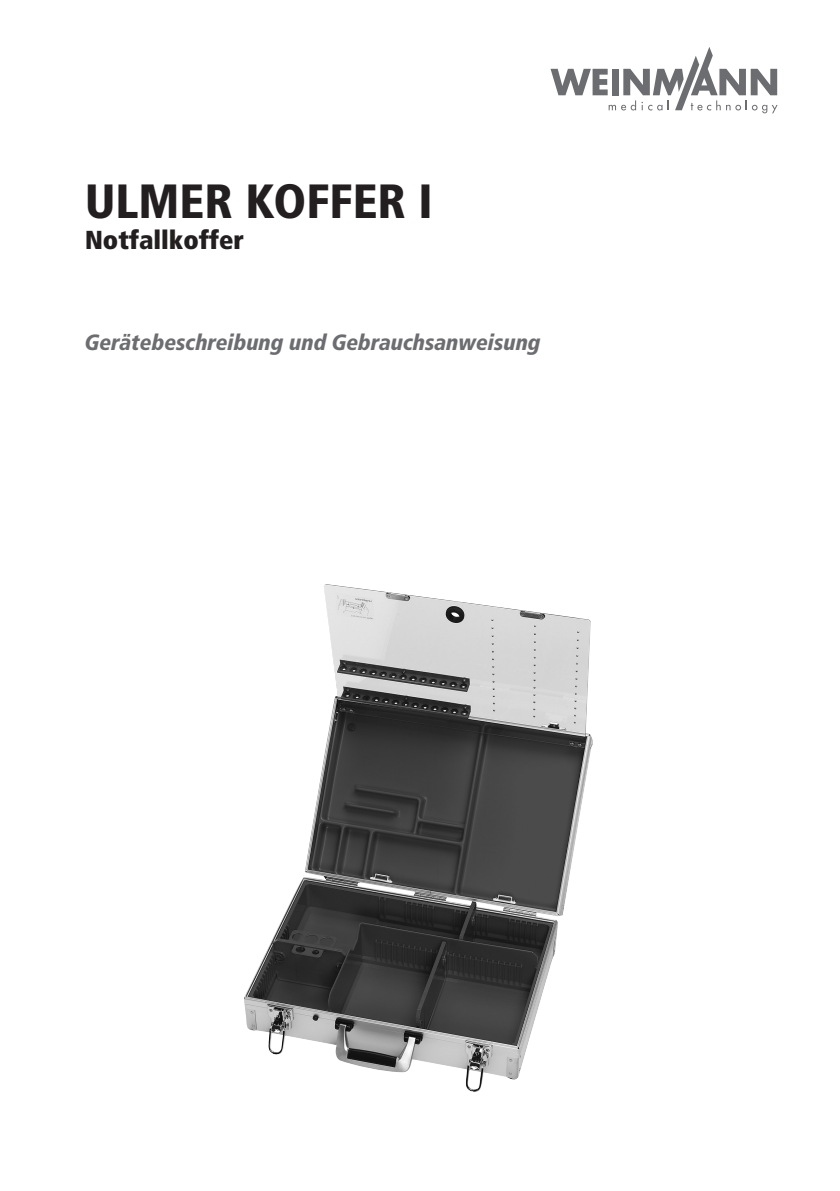
<style>
.page{position:relative;width:840px;height:1191px;background:#fff}
.page>*{position:absolute;margin:0;border:0;box-sizing:border-box;transform-origin:0 0}
.t1{font:900 condensed 48px "Frutiger LT Com";color:#231f20}
.t2{font:900 condensed 26px "Frutiger LT Com";color:#231f20}
.U1_Titel{font:italic 900 condensed 22px "Frutiger LT Com";color:#6c6d70}
</style>
<div class="page">
<svg style="left:550px;top:47px;width:227px;height:66px"></svg>
<img style="left:244px;top:584px;width:348px;height:508px">
<p class="t1" style="left:85px;top:172px;width:349px">ULMER KOFFER I</p>
<p class="t2" style="left:85px;top:224px;width:160px">Notfallkoffer</p>
<p class="U1_Titel" style="left:85px;top:329px;width:457px">Gerätebeschreibung und Gebrauchsanweisung</p>
</div>
